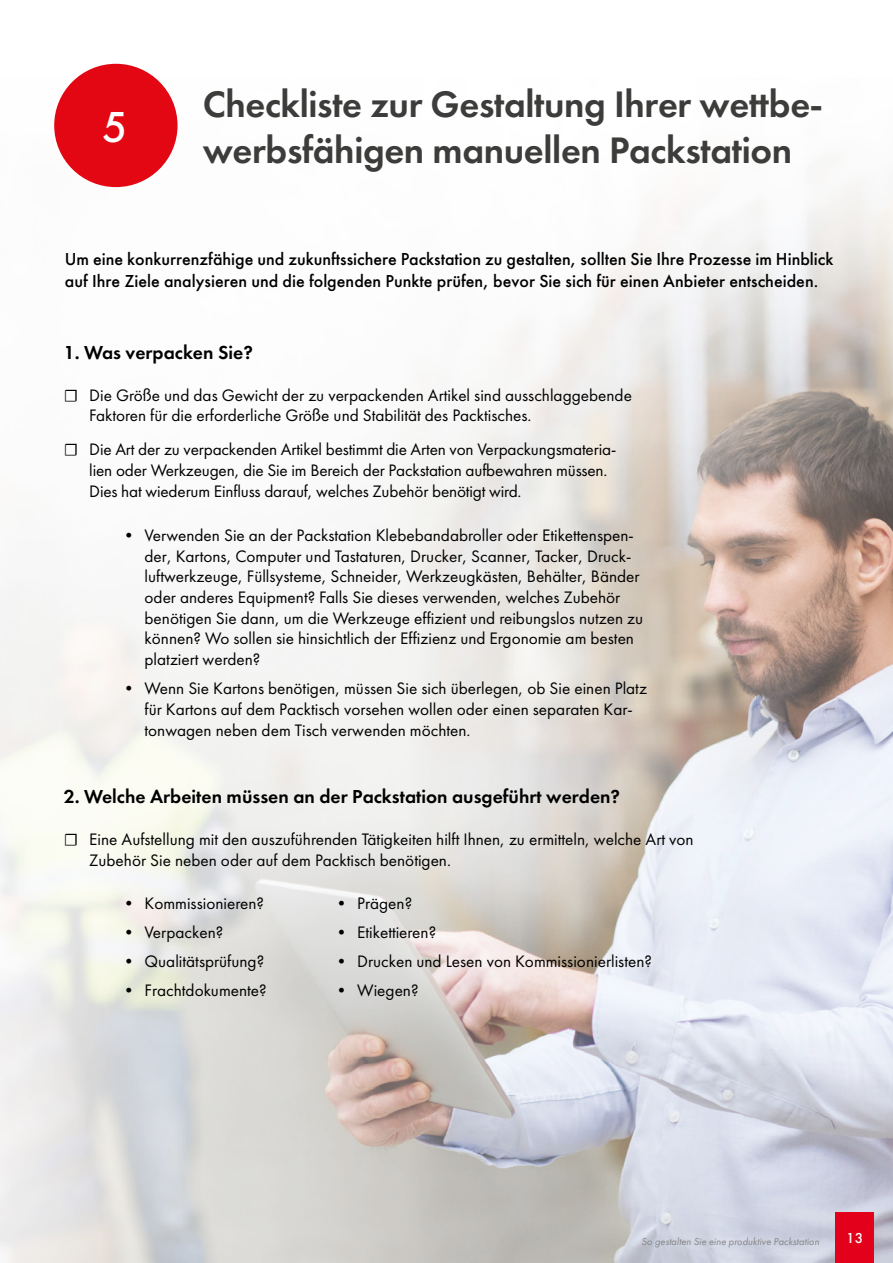
<style>
.page{position:relative;width:893px;height:1263px;background:#fff}
.page>*{position:absolute;margin:0;border:0;box-sizing:border-box;transform-origin:0 0}
.t1{font:500 45px "Futura";color:#fff}
.t2{font:38.25px/45.9px "Futura Demi";letter-spacing:-.01em;color:#3c3c3b}
.t3{font:19.5px "Futura Demi";color:#000}
.t4{font:500 18px/21.6px "Futura";color:#000}
.t5{font:17.25px/20.7px "Futura";color:#000}
.t6{font:500 15px "Futura";color:#fff}
.t7{font:italic 10.5px "Futura";color:#878787}
.s1{font-family:"Minion Pro"}
</style>
<div class="page">
<img style="left:0;top:63px;width:893px;height:1200px">
<div style="left:54px;top:64px;width:124px;height:123px;background:#e30613;border-radius:50%"></div>
<div style="left:836px;top:1212px;width:38px;height:51px;background:#e2001a"></div>
<h1 class="t1" style="left:102px;top:100px;width:27px">5</h1>
<h2 class="t2" style="left:203px;top:81px;width:622px">Checkliste zur Gestaltung Ihrer wettbe&shy;werbsfähigen manuellen Packstation</h2>
<p class="t4" style="left:65px;top:249px;width:770px">Um eine konkurrenzfähige und zukunftssichere Packstation zu gestalten, sollten Sie Ihre Prozesse im Hinblick auf Ihre Ziele analysieren und die folgenden Punkte prüfen, bevor Sie sich für einen Anbieter entscheiden.</p>
<p class="t3" style="left:64px;top:340px;width:191px">1. Was verpacken Sie?</p>
<p class="t5" style="left:89px;top:384px;width:544px;text-indent:-26px"><span class="s1">☐</span> Die Größe und das Gewicht der zu verpackenden Artikel sind ausschlaggebende<br>Faktoren für die erforderliche Größe und Stabilität des Packtisches.</p>
<p class="t5" style="left:89px;top:438px;width:528px;line-height:21.1px;text-indent:-26px"><span class="s1">☐</span> Die Art der zu verpackenden Artikel bestimmt die Arten von Verpackungsmateria&shy;lien oder Werkzeugen, die Sie im Bereich der Packstation aufbewahren müssen.<br>Dies hat wiederum Einfluss darauf, welches Zubehör benötigt wird.</p>
<p class="t5" style="left:145px;top:525px;width:500px;text-indent:-21px">• Verwenden Sie an der Packstation Klebebandabroller oder Etikettenspen&shy;der, Kartons, Computer und Tastaturen, Drucker, Scanner, Tacker, Druck&shy;luftwerkzeuge, Füllsysteme, Schneider, Werkzeugkästen, Behälter, Bänder oder anderes Equipment? Falls Sie dieses verwenden, welches Zubehör benötigen Sie dann, um die Werkzeuge effizient und reibungslos nutzen zu können? Wo sollen sie hinsichtlich der Effizienz und Ergonomie am besten platziert werden?</p>
<p class="t5" style="left:145px;top:678px;width:504px;text-indent:-21px">• Wenn Sie Kartons benötigen, müssen Sie sich überlegen, ob Sie einen Platz für Kartons auf dem Packtisch vorsehen wollen oder einen separaten Kar&shy;tonwagen neben dem Tisch verwenden möchten.</p>
<p class="t3" style="left:64px;top:785px;width:558px">2. Welche Arbeiten müssen an der Packstation ausgeführt werden?</p>
<p class="t5" style="left:89px;top:829px;width:606px;text-indent:-26px"><span class="s1">☐</span> Eine Aufstellung mit den auszuführenden Tätigkeiten hilft Ihnen, zu ermitteln, welche Art von<br>Zubehör Sie neben oder auf dem Packtisch benötigen.</p>
<p class="t5" style="left:123px;top:892px;width:142px">• Kommissionieren?</p>
<p class="t5" style="left:123px;top:922px;width:101px">• Verpacken?</p>
<p class="t5" style="left:123px;top:951px;width:142px">• Qualitätsprüfung?</p>
<p class="t5" style="left:123px;top:980px;width:145px">• Frachtdokumente?</p>
<p class="t5" style="left:336px;top:892px;width:78px">• Prägen?</p>
<p class="t5" style="left:336px;top:922px;width:102px">• Etikettieren?</p>
<p class="t5" style="left:336px;top:951px;width:318px">• Drucken und Lesen von Kommissionierlisten?</p>
<p class="t5" style="left:336px;top:980px;width:84px">• Wiegen?</p>
<p class="t7" style="left:641px;top:1235px;width:179px">So gestalten Sie eine produktive Packstation</p>
<p class="t6" style="left:846px;top:1228px;width:19px">13</p>
</div>
